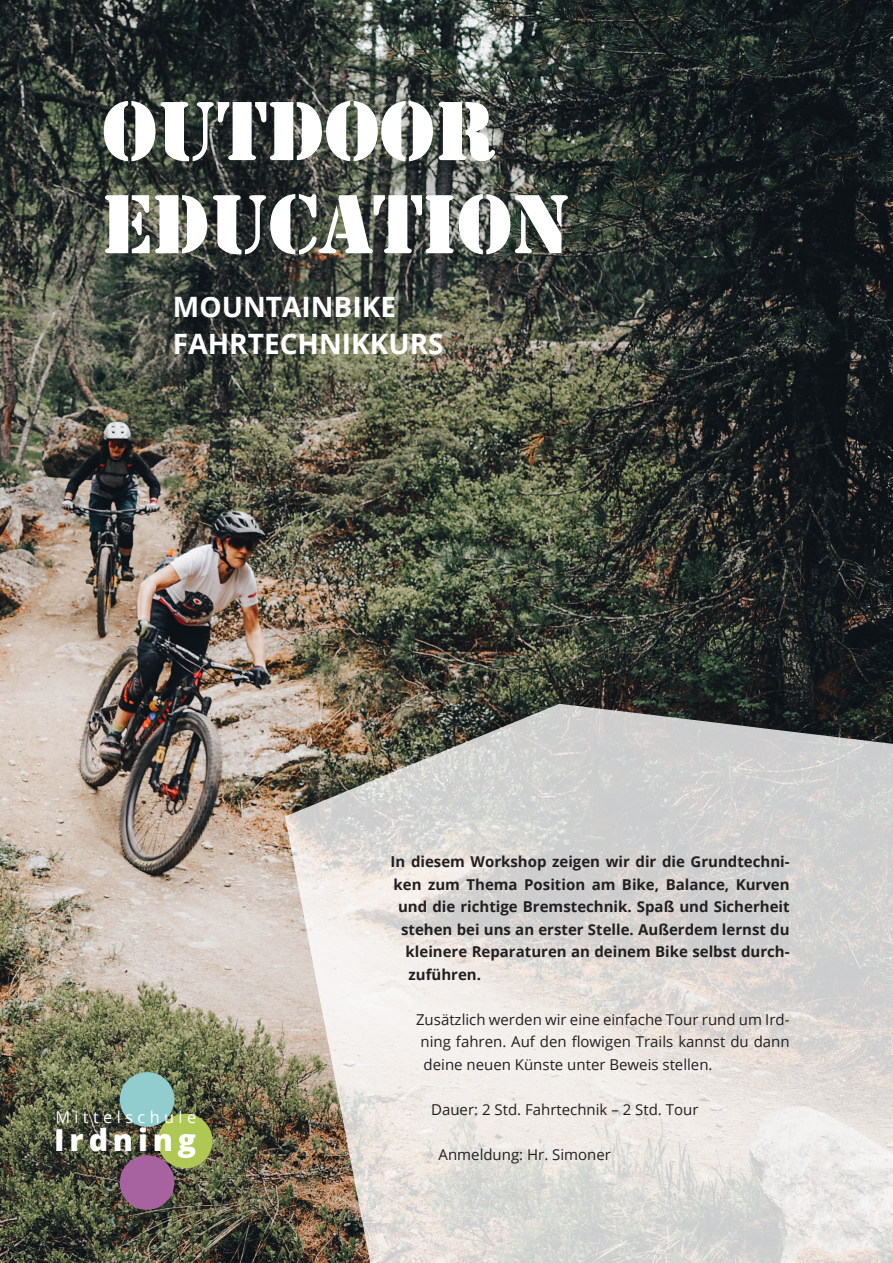
<style>
.page{position:relative;width:893px;height:1263px;background:#fff}
.page>*{position:absolute;margin:0;border:0;box-sizing:border-box;transform-origin:0 0}
.t1{font:77.55px "Stencil Std";color:#fff}
.t2{font:800 30.3px "Open Sans";letter-spacing:.16em;color:#fff}
.t3{font:700 28.05px "Open Sans";color:#fff}
.t4{font:16.35px "Open Sans";letter-spacing:.27em;color:#fff}
.t5{font:700 15px "Open Sans";color:#231f20}
.t6{font:15px/22.5px "Open Sans";color:#231f20;text-align:justify}
</style>
<div class="page">
<img style="left:0;top:0;width:893px;height:1263px">
<div style="left:120px;top:1072px;width:54px;height:55px;background:#91cdce;border-radius:50%"></div>
<div style="left:158px;top:1114px;width:55px;height:54px;background:#afc853;border-radius:50%"></div>
<div style="left:120px;top:1155px;width:54px;height:55px;background:#a7639f;border-radius:50%"></div>
<svg style="left:285px;top:704px;width:608px;height:559px"></svg>
<p class="t1" style="left:102px;top:81px;width:395px">OUTDOOR</p>
<p class="t1" style="left:102px;top:174px;width:470px">EDUCATION</p>
<p class="t3" style="left:173px;top:287px;width:225px">MOUNTAINBIKE</p>
<p class="t3" style="left:173px;top:324px;width:272px">FAHRTECHNIKKURS</p>
<p class="t4" style="left:55px;top:1105px;width:142px">Mittelschule</p>
<p class="t2" style="left:54px;top:1116px;width:143px">Irdning</p>
<p class="t5" style="left:391px;top:851px;width:401px">In diesem Workshop zeigen wir dir die Grundtechni-</p>
<p class="t5" style="left:394px;top:874px;width:397px">ken zum Thema Position am Bike, Balance, Kurven</p>
<p class="t5" style="left:398px;top:896px;width:393px">und die richtige Bremstechnik. Spaß und Sicherheit</p>
<p class="t5" style="left:401px;top:919px;width:390px">stehen bei uns an erster Stelle. Außerdem lernst du</p>
<p class="t5" style="left:406px;top:941px;width:386px">kleinere Reparaturen an deinem Bike selbst durch-</p>
<p class="t5" style="left:409px;top:964px;width:74px">zuführen.</p>
<p class="t6" style="left:421px;top:1008px;width:371px;text-indent:-4px">Zusätzlich werden wir eine einfache Tour rund um Ird&shy;ning fahren. Auf den flowigen Trails kannst du dann deine neuen Künste unter Beweis stellen.</p>
<p class="t6" style="left:431px;top:1098px;width:269px">Dauer: 2 Std. Fahrtechnik – 2 Std. Tour</p>
<p class="t6" style="left:439px;top:1143px;width:174px">Anmeldung: Hr. Simoner</p>
</div>
